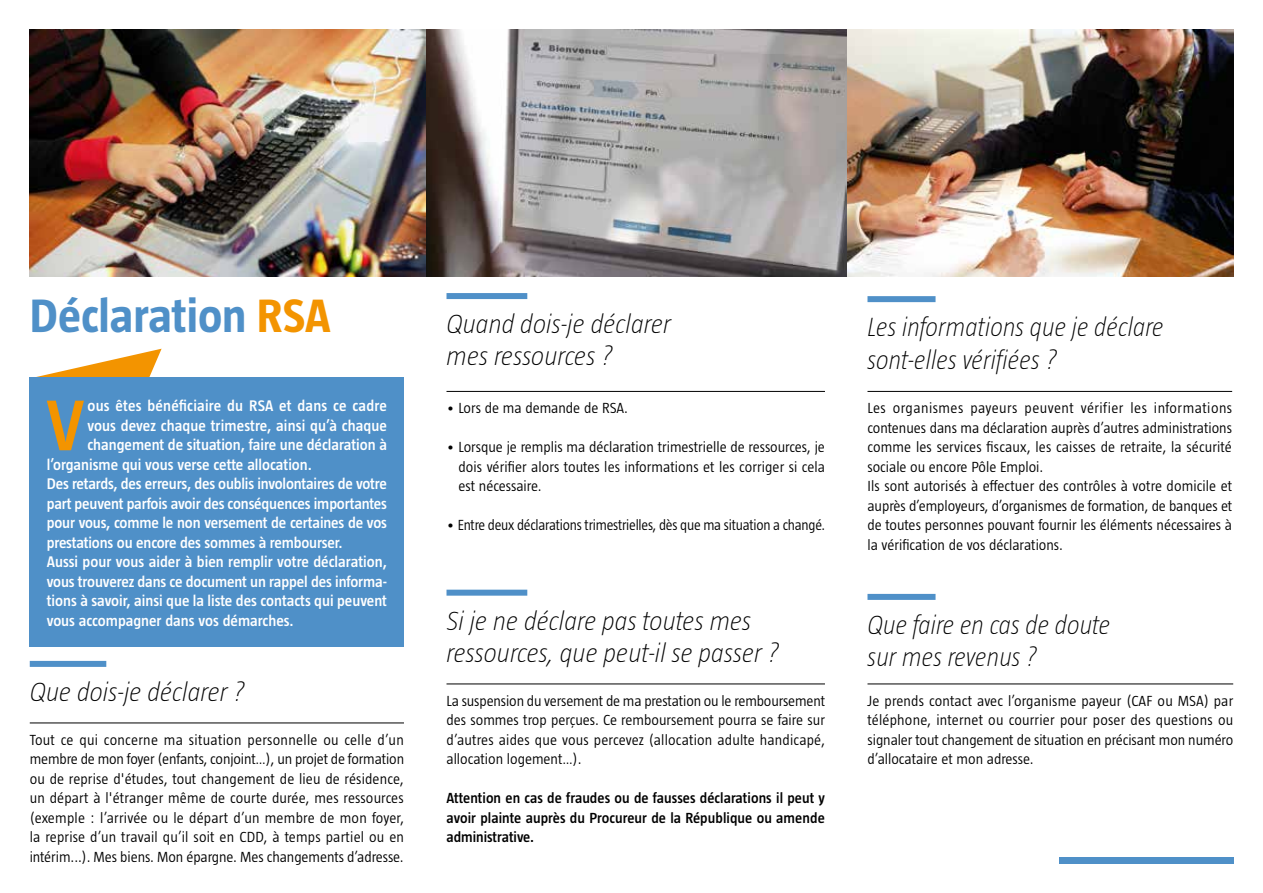
<style>
.page{position:relative;width:1263px;height:893px;background:#fff}
.page>*{position:absolute;margin:0;border:0;box-sizing:border-box;transform-origin:0 0}
.t1{font:600 73.65px "Taz";color:#f39400}
.t2{font:700 48px "Taz";color:#4f90c8}
.t3{font:italic 200 27px/32.4px "Taz";color:#000}
.t4{font:italic 200 27px/32.4px "Taz";color:#000;scale:.96 1}
.t5{font:600 15.75px "Taz";letter-spacing:-.005em;color:#fff}
.t6{font:600 15.75px "Taz";letter-spacing:.015em;color:#fff}
.t7{font:300 15px/19.5px "Taz";color:#000;text-align:justify}
.t8{font:600 15px/19.5px "Taz";letter-spacing:.005em;color:#000;text-align:justify}
.s1{color:#f39400}
</style>
<div class="page">
<img style="left:425px;top:30px;width:808px;height:247px">
<div style="left:1059px;top:857px;width:174px;height:6px;background:#4f90c8"></div>
<svg style="left:36px;top:349px;width:126px;height:28px"></svg>
<div style="left:446px;top:293px;width:81px;height:6px;background:#4f90c8"></div>
<hr style="left:446px;top:391px;width:379px;height:1px;background:#000">
<div style="left:30px;top:377px;width:374px;height:270px;background:#4f90c8"></div>
<hr style="left:30px;top:723px;width:374px;height:1px;background:#000">
<div style="left:30px;top:661px;width:76px;height:6px;background:#4f90c8"></div>
<div style="left:446px;top:590px;width:81px;height:6px;background:#4f90c8"></div>
<hr style="left:446px;top:684px;width:379px;height:1px;background:#000">
<div style="left:867px;top:296px;width:68px;height:6px;background:#4f90c8"></div>
<hr style="left:867px;top:391px;width:365px;height:1px;background:#000">
<div style="left:867px;top:594px;width:68px;height:6px;background:#4f90c8"></div>
<hr style="left:867px;top:684px;width:366px;height:1px;background:#000">
<img style="left:30px;top:30px;width:395px;height:247px">
<h2 class="t2" style="left:30px;top:289px;width:302px">Déclaration <span class="s1">RSA</span></h2>
<h1 class="t1" style="left:46px;top:384px;width:40px">V</h1>
<p class="t6" style="left:87px;top:397px;width:301px">ous êtes bénéficiaire du RSA et dans ce cadre</p>
<p class="t5" style="left:87px;top:417px;width:301px">vous devez chaque trimestre, ainsi qu’à chaque</p>
<p class="t5" style="left:87px;top:436px;width:301px">changement de situation, faire une déclaration à</p>
<p class="t5" style="left:47px;top:456px;width:267px">l’organisme qui vous verse cette allocation.</p>
<p class="t5" style="left:47px;top:475px;width:342px">Des retards, des erreurs, des oublis involontaires de votre</p>
<p class="t5" style="left:47px;top:495px;width:342px">part peuvent parfois avoir des conséquences importantes</p>
<p class="t5" style="left:47px;top:514px;width:342px">pour vous, comme le non versement de certaines de vos</p>
<p class="t5" style="left:47px;top:534px;width:297px">prestations ou encore des sommes à rembourser.</p>
<p class="t5" style="left:47px;top:553px;width:342px">Aussi pour vous aider à bien remplir votre déclaration,</p>
<p class="t5" style="left:47px;top:573px;width:342px">vous trouverez dans ce document un rappel des informa-</p>
<p class="t5" style="left:47px;top:592px;width:342px">tions à savoir, ainsi que la liste des contacts qui peuvent</p>
<p class="t5" style="left:47px;top:612px;width:248px">vous accompagner dans vos démarches.</p>
<h3 class="t3" style="left:30px;top:675px;width:216px">Que dois-je déclarer ?</h3>
<p class="t7" style="left:30px;top:730px;width:376px">Tout ce qui concerne ma situation personnelle ou celle d’un membre de mon foyer (enfants, conjoint…), un projet de formation ou de reprise d'études, tout changement de lieu de résidence, un départ à l'étranger même de courte durée, mes ressources (exemple : l’arrivée ou le départ d’un membre de mon foyer, la reprise d’un travail qu’il soit en CDD, à temps partiel ou en intérim...). Mes biens. Mon épargne. Mes changements d’adresse.</p>
<h3 class="t3" style="left:446px;top:307px;width:226px">Quand dois-je déclarer mes ressources ?</h3>
<p class="t7" style="left:446px;top:398px;width:183px">• Lors de ma demande de RSA.</p>
<p class="t7" style="left:458px;top:437px;width:368px;text-indent:-12px">• Lorsque je remplis ma déclaration trimestrielle de ressources, je dois vérifier alors toutes les informations et les corriger si cela est nécessaire.</p>
<p class="t7" style="left:446px;top:515px;width:380px">• Entre deux déclarations trimestrielles, dès que ma situation a changé.</p>
<h3 class="t3" style="left:446px;top:604px;width:334px">Si je ne déclare pas toutes mes ressources, que peut-il se passer ?</h3>
<p class="t7" style="left:446px;top:691px;width:380px">La suspension du versement de ma prestation ou le remboursement des sommes trop perçues. Ce remboursement pourra se faire sur d’autres aides que vous percevez (allocation adulte handicapé, allocation logement…).</p>
<p class="t8" style="left:446px;top:788px;width:380px">Attention en cas de fraudes ou de fausses déclarations il peut y avoir plainte auprès du Procureur de la République ou amende administrative.</p>
<h3 class="t4" style="left:867px;top:310px;width:310px">Les informations que je déclare sont-elles vérifiées ?</h3>
<p class="t7" style="left:867px;top:398px;width:366px;text-align:left">Les organismes payeurs peuvent vérifier les informations contenues dans ma déclaration auprès d’autres administrations comme les services fiscaux, les caisses de retraite, la sécurité sociale ou encore Pôle Emploi.<br>Ils sont autorisés à effectuer des contrôles à votre domicile et auprès d’employeurs, d’organismes de formation, de banques et de toutes personnes pouvant fournir les éléments nécessaires à la vérification de vos déclarations.</p>
<h3 class="t4" style="left:867px;top:608px;width:255px">Que faire en cas de doute sur mes revenus ?</h3>
<p class="t7" style="left:867px;top:691px;width:367px">Je prends contact avec l’organisme payeur (CAF ou MSA) par téléphone, internet ou courrier pour poser des questions ou signaler tout changement de situation en précisant mon numéro d’allocataire et mon adresse.</p>
</div>
